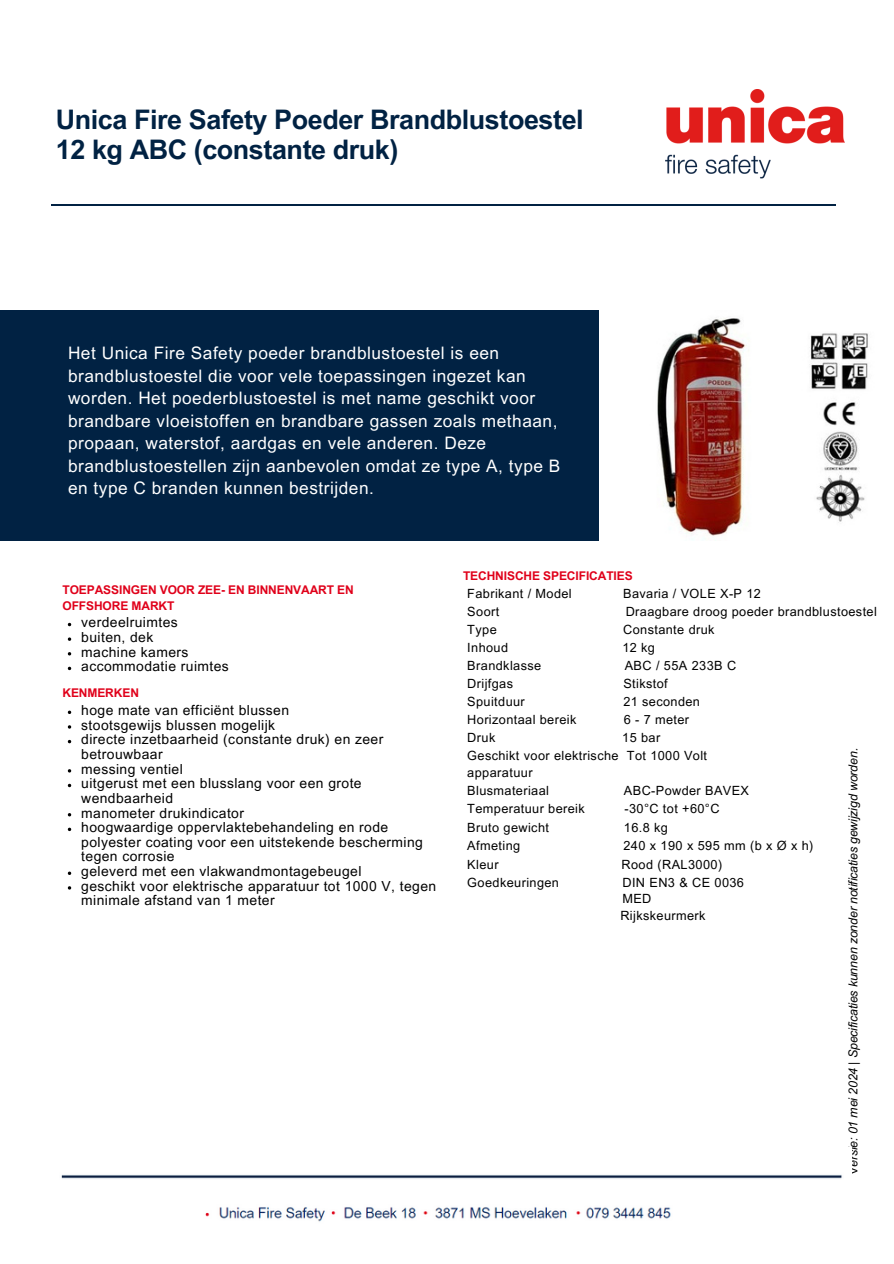
<style>
.page{position:relative;width:894px;height:1264px;background:#fff}
.page>*{position:absolute;margin:0;border:0;box-sizing:border-box;transform-origin:0 0}
.t1{font:700 27px/30.3px "Arial MT Pro";letter-spacing:-.015em;color:#012243}
.t2{font:17.25px/22.5px "Arial MT Pro";letter-spacing:.03em;color:#fff}
.t3{font:13.8px/14.7px "Arial MT Pro";letter-spacing:.03em;color:#000}
.t4{font:12.75px/17.7px "Arial MT Pro";letter-spacing:.03em;color:#000}
.t5{font:12.75px "Arial MT Pro";letter-spacing:.345em;color:#000}
.t6{font:italic 12.45px "Arial MT Pro";letter-spacing:-.01em;color:#000}
.t7{font:700 12px/16px "Arial MT Pro";letter-spacing:-.01em;color:#e0001a}
.s1{font-style:normal}
</style>
<div class="page">
<img style="left:665px;top:89px;width:178px;height:89px">
<hr style="left:51px;top:204px;width:784px;height:1px;background:#012243">
<div style="left:0;top:311px;width:599px;height:229px;background:#012243"></div>
<img style="left:657px;top:318px;width:211px;height:218px">
<svg style="left:68px;top:637px;width:3px;height:4px"></svg>
<svg style="left:68px;top:710px;width:3px;height:4px"></svg>
<svg style="left:68px;top:827px;width:3px;height:4px"></svg>
<svg style="left:68px;top:871px;width:3px;height:4px"></svg>
<img style="left:61px;top:1175px;width:781px;height:47px">
<p class="t1" style="left:56px;top:108px;width:529px">Unica Fire Safety Poeder Brandblustoestel<br>12 kg ABC (constante druk)</p>
<p class="t2" style="left:68px;top:344px;width:494px">Het Unica Fire Safety poeder brandblustoestel is een brandblustoestel die voor vele toepassingen ingezet kan worden. Het poederblustoestel is met name geschikt voor brandbare vloeistoffen en brandbare gassen zoals methaan, propaan, waterstof, aardgas en vele anderen. Deze brandblustoestellen zijn aanbevolen omdat ze type A, type B en type C branden kunnen bestrijden.</p>
<p class="t7" style="left:62px;top:583px;width:293px">TOEPASSINGEN VOOR ZEE- EN BINNENVAART EN<br>OFFSHORE MARKT</p>
<h4 class="t3" style="left:81px;top:617px;width:98px">verdeelruimtes</h4>
<h4 class="t3" style="left:81px;top:631px;width:74px">buiten, dek</h4>
<h3 class="t3" style="left:81px;top:646px;width:109px">machine kamers</h3>
<p class="t3" style="left:81px;top:660px;width:149px">accommodatie ruimtes</p>
<p class="t3" style="left:81px;top:704px;width:209px">hoge mate van efficiënt blussen</p>
<p class="t3" style="left:81px;top:719px;width:195px">stootsgewijs blussen mogelijk</p>
<p class="t3" style="left:81px;top:734px;width:303px">directe inzetbaarheid (constante druk) en zeer betrouwbaar</p>
<p class="t3" style="left:81px;top:763px;width:103px">messing ventiel</p>
<p class="t3" style="left:81px;top:777px;width:282px">uitgerust met een blusslang voor een grote wendbaarheid</p>
<p class="t3" style="left:81px;top:807px;width:164px">manometer drukindicator</p>
<p class="t3" style="left:81px;top:821px;width:343px">hoogwaardige oppervlaktebehandeling en rode polyester coating voor een uitstekende bescherming tegen corrosie</p>
<p class="t3" style="left:81px;top:865px;width:281px">geleverd met een vlakwandmontagebeugel</p>
<p class="t3" style="left:81px;top:880px;width:356px">geschikt voor elektrische apparatuur tot 1000 V, tegen minimale afstand van 1 meter</p>
<p class="t7" style="left:62px;top:686px;width:78px">KENMERKEN</p>
<h4 class="t7" style="left:463px;top:569px;width:171px">TECHNISCHE SPECIFICATIES</h4>
<p class="t4" style="left:467px;top:586px;width:106px">Fabrikant / Model</p>
<p class="t4" style="left:623px;top:586px;width:139px">Bavaria / VOLE X-P 12</p>
<p class="t4" style="left:467px;top:604px;width:33px">Soort</p>
<p class="t4" style="left:625px;top:604px;width:253px">Draagbare droog poeder brandblustoestel</p>
<p class="t4" style="left:467px;top:622px;width:31px">Type</p>
<p class="t4" style="left:623px;top:622px;width:93px">Constante druk</p>
<p class="t4" style="left:467px;top:640px;width:42px">Inhoud</p>
<p class="t4" style="left:622px;top:640px;width:34px">12 kg</p>
<p class="t4" style="left:467px;top:658px;width:76px">Brandklasse</p>
<p class="t4" style="left:624px;top:658px;width:113px">ABC / 55A 233B C</p>
<p class="t4" style="left:467px;top:676px;width:47px">Drijfgas</p>
<p class="t4" style="left:623px;top:676px;width:46px">Stikstof</p>
<p class="t4" style="left:467px;top:694px;width:59px">Spuitduur</p>
<p class="t4" style="left:623px;top:694px;width:78px">21 seconden</p>
<p class="t4" style="left:467px;top:712px;width:110px">Horizontaal bereik</p>
<p class="t4" style="left:623px;top:712px;width:67px">6 - 7 meter</p>
<p class="t4" style="left:467px;top:730px;width:30px">Druk</p>
<p class="t4" style="left:467px;top:730px;width:241px;text-indent:155px">15 bar<br>Geschikt voor elektrische Tot 1000 Volt apparatuur<br>Blusmateriaal</p>
<h2 class="t6" style="left:848px;top:1175px;width:429px;rotate:-90deg"><span class="s1">V</span>ersie: 01 mei 2024 | Specificaties kunnen zonder notificaties gewijzigd worden.</h2>
<p class="t4" style="left:623px;top:783px;width:127px">ABC-Powder BAVEX</p>
<p class="t4" style="left:467px;top:801px;width:119px">Temperatuur bereik</p>
<p class="t4" style="left:624px;top:801px;width:97px">-30°C tot +60°C</p>
<p class="t4" style="left:467px;top:820px;width:83px">Bruto gewicht</p>
<p class="t4" style="left:623px;top:820px;width:45px">16.8 kg</p>
<p class="t4" style="left:467px;top:838px;width:55px">Afmeting</p>
<p class="t5" style="left:623px;top:840px;width:191px">240x190x595mm(bxØxh)</p>
<p class="t4" style="left:467px;top:857px;width:33px">Kleur</p>
<p class="t4" style="left:621px;top:857px;width:102px">Rood (RAL3000)</p>
<p class="t4" style="left:467px;top:875px;width:93px">Goedkeuringen</p>
<p class="t4" style="left:622px;top:876px;width:123px;line-height:15.9px">DIN EN3 &amp; CE 0036<br>MED</p>
<p class="t4" style="left:620px;top:908px;width:87px">Rijkskeurmerk</p>
</div>
